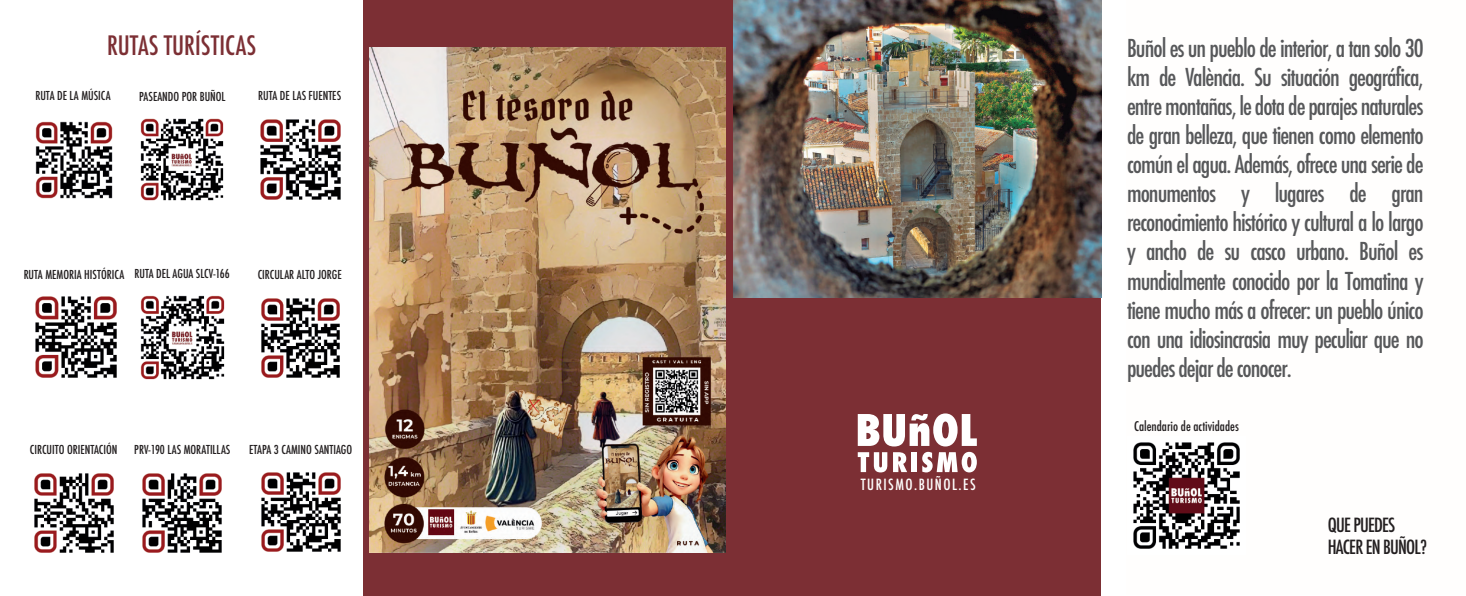
<style>
.page{position:relative;width:1466px;height:596px;background:#fff}
.page>*{position:absolute;margin:0;border:0;box-sizing:border-box;transform-origin:0 0}
.t1{font:500 condensed 26px "Futura";color:#7c2f34}
.t2{font:500 condensed 24px/29px "Futura";letter-spacing:-.04em;color:#57585a;text-align:justify}
.t3{font:500 condensed 19px/22px "Futura";letter-spacing:-.04em;color:#231f20}
.t4{font:500 condensed 15px "Futura";letter-spacing:.1em;color:#fffefd}
.t5{font:500 condensed 13px "Futura";color:#231f20}
.t6{font:500 condensed 12px "Futura";color:#231f20}
</style>
<div class="page">
<div style="left:364px;top:0;width:737px;height:595px;background:#7c2f34"></div>
<svg style="left:857px;top:413px;width:120px;height:59px"></svg>
<img style="left:733px;top:0;width:368px;height:298px">
<img style="left:369px;top:47px;width:357px;height:504px">
<img style="left:1133px;top:442px;width:107px;height:107px">
<img style="left:140px;top:118px;width:84px;height:83px">
<img style="left:140px;top:295px;width:85px;height:85px">
<img style="left:142px;top:473px;width:80px;height:80px">
<img style="left:261px;top:472px;width:80px;height:80px">
<img style="left:34px;top:473px;width:80px;height:80px">
<img style="left:261px;top:298px;width:79px;height:80px">
<img style="left:260px;top:119px;width:81px;height:81px">
<img style="left:35px;top:121px;width:78px;height:78px">
<img style="left:35px;top:296px;width:82px;height:82px">
<p class="t1" style="left:107px;top:28px;width:150px">RUTAS TURÍSTICAS</p>
<p class="t6" style="left:35px;top:88px;width:77px">RUTA DE LA MÚSICA</p>
<p class="t6" style="left:139px;top:89px;width:88px">PASEANDO POR BUÑOL</p>
<p class="t6" style="left:258px;top:88px;width:84px">RUTA DE LAS FUENTES</p>
<p class="t6" style="left:24px;top:266px;width:207px">RUTA MEMORIA HISTÓRICA RUTA DEL AGUA SLCV-166</p>
<p class="t6" style="left:258px;top:266px;width:86px">CIRCULAR ALTO JORGE</p>
<p class="t6" style="left:30px;top:441px;width:89px">CIRCUITO ORIENTACIÓN</p>
<p class="t6" style="left:134px;top:441px;width:98px">PRV-190 LAS MORATILLAS</p>
<p class="t6" style="left:249px;top:441px;width:105px">ETAPA 3 CAMINO SANTIAGO</p>
<p class="t4" style="left:861px;top:474px;width:116px">TURISMO.BUÑOL.ES</p>
<p class="t2" style="left:1127px;top:34px;width:298px">Buñol es un pueblo de interior, a tan solo 30 km de València. Su situación geográfica, entre montañas, le dota de parajes naturales de gran belleza, que tienen como elemento común el agua. Además, ofrece una serie de monumentos y lugares de gran reconocimiento histórico y cultural a lo largo y ancho de su casco urbano. Buñol es mundialmente conocido por la Tomatina y tiene mucho más a ofrecer: un pueblo único con una idiosincrasia muy peculiar que no puedes dejar de conocer.</p>
<p class="t5" style="left:1134px;top:417px;width:106px">Calendario de actividades</p>
<p class="t3" style="left:1327px;top:513px;width:101px">QUE PUEDES<br>HACER EN BUÑOL?</p>
</div>
